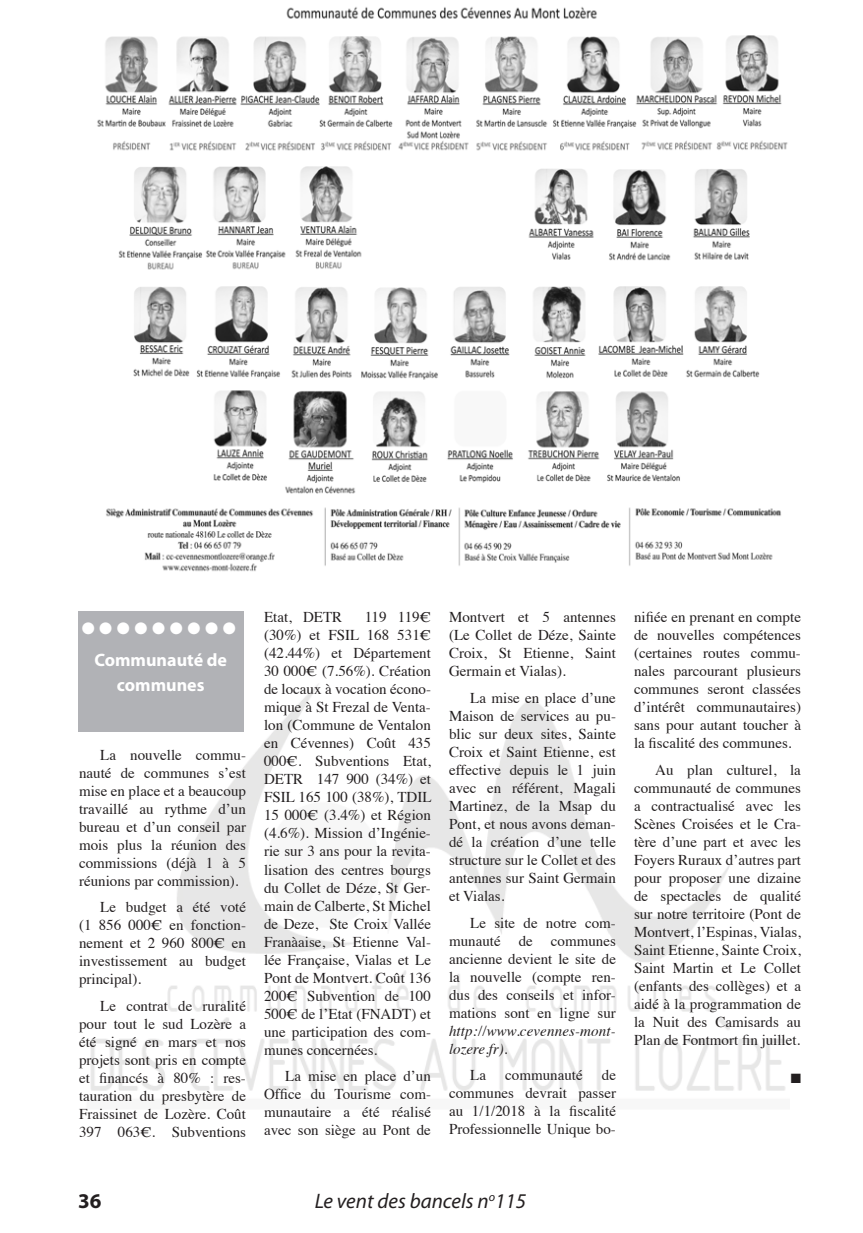
<style>
.page{position:relative;width:863px;height:1233px;background:#fff}
.page>*{position:absolute;margin:0;border:0;box-sizing:border-box;transform-origin:0 0}
.t1{font:italic 21px "Myriad Pro";color:#231f20}
.t2{font:700 21px "Myriad Pro";color:#231f20}
.t3{font:700 18px/25.2px "Myriad Pro";color:#fff;text-align:center}
.t4{font:16.5px "Zapf Dingbats ITC";color:#fff}
.t5{font:15px/18px "Times";color:#231f20;text-align:justify}
.t6{font:italic 15px/18px "Times";letter-spacing:.01em;color:#231f20}
.t7{font:13.5px "Zapf Dingbats ITC";color:#231f20}
</style>
<div class="page">
<img style="left:78px;top:657px;width:707px;height:434px">
<img style="left:97px;top:7px;width:691px;height:565px">
<div style="left:78px;top:611px;width:165px;height:120px;background:#b1b2b6"></div>
<p class="t4" style="left:82px;top:620px;width:156px">● ● ● ● ● ● ● ● ●</p>
<p class="t3" style="left:94px;top:646px;width:134px">Communauté de communes</p>
<p class="t5" style="left:79px;top:744px;width:168px;text-indent:21px">La nouvelle commu&shy;nauté de communes s’est mise en place et a beaucoup travaillé au rythme d’un bureau et d’un conseil par mois plus la réunion des commissions (déjà 1 à 5 réunions par commission).</p>
<p class="t5" style="left:79px;top:896px;width:168px;text-indent:21px">Le budget a été voté (1 856 000€ en fonction&shy;nement et 2 960 800€ en investissement au budget principal).</p>
<p class="t5" style="left:79px;top:995px;width:168px;text-indent:21px">Le contrat de ruralité pour tout le sud Lozère a été signé en mars et nos projets sont pris en compte et financés à 80% : res&shy;tauration du presbytère de Fraissinet de Lozère. Coût 397 063€. Subventions</p>
<p class="t5" style="left:264px;top:607px;width:169px;text-indent:101px">119 119€ (30%) et FSIL 168 531€ (42.44%) et Département 30 000€ (7.56%). Création de locaux à vocation écono&shy;mique à St Frezal de Venta&shy;lon (Commune de Ventalon en Cévennes) Coût 435<br>000€. Subventions Etat, DETR 147 900 (34%) et FSIL 165 100 (38%), TDIL 15 000€ (3.4%) et Région (4.6%). Mission d’Ingénie&shy;rie sur 3 ans pour la revita&shy;lisation des centres bourgs du Collet de Déze, St Ger&shy;main de Calberte, St Michel de Deze, Ste Croix Vallée Franàaise, St Etienne Val&shy;lée Française, Vialas et Le Pont de Montvert. Coût 136<br>200€ Subvention de 100<br>500€ de l’Etat (FNADT) et une participation des com&shy;munes concernées.</p>
<p class="t5" style="left:264px;top:1065px;width:168px;text-indent:21px">La mise en place d’un Office du Tourisme com&shy;munautaire a été réalisé avec son siège au Pont de</p>
<p class="t5" style="left:264px;top:607px;width:80px">Etat, DETR</p>
<p class="t5" style="left:449px;top:607px;width:168px">Montvert et 5 antennes (Le Collet de Déze, Sainte Croix, St Etienne, Saint Germain et Vialas).</p>
<p class="t5" style="left:449px;top:687px;width:168px;text-indent:21px">La mise en place d’une Maison de services au pu&shy;blic sur deux sites, Sainte Croix et Saint Etienne, est effective depuis le 1 juin avec en référent, Magali Martinez, de la Msap du Pont, et nous avons deman&shy;dé la création d’une telle structure sur le Collet et des antennes sur Saint Germain et Vialas.</p>
<p class="t5" style="left:449px;top:912px;width:168px;text-indent:21px">Le site de notre com&shy;munauté de communes ancienne devient le site de la nouvelle (compte ren&shy;dus des conseils et infor&shy;mations sont en ligne sur</p>
<p class="t6" style="left:449px;top:1020px;width:168px">http://www.cevennes-mont&shy;lozere.fr).</p>
<p class="t5" style="left:470px;top:1064px;width:17px">La</p>
<p class="t5" style="left:505px;top:1064px;width:79px">communauté</p>
<p class="t5" style="left:449px;top:1064px;width:168px;text-indent:153px">de communes devrait passer au 1/1/2018 à la fiscalité Professionnelle Unique bo-</p>
<p class="t5" style="left:634px;top:607px;width:168px">nifiée en prenant en compte de nouvelles compétences (certaines routes commu&shy;nales parcourant plusieurs communes seront classées d’intérêt communautaires) sans pour autant toucher à la fiscalité des communes.</p>
<p class="t5" style="left:634px;top:759px;width:168px;text-indent:21px">Au plan culturel, la communauté de communes a contractualisé avec les Scènes Croisées et le Cra&shy;tère d’une part et avec les Foyers Ruraux d’autres part pour proposer une dizaine de spectacles de qualité sur notre territoire (Pont de Montvert, l’Espinas, Vialas, Saint Etienne, Sainte Croix, Saint Martin et Le Collet (enfants des collèges) et a aidé à la programmation de la Nuit des Camisards au Plan de Fontmort fin juillet.</p>
<p class="t7" style="left:790px;top:1072px;width:12px">■</p>
<h1 class="t2" style="left:78px;top:1186px;width:25px">36</h1>
<h1 class="t1" style="left:315px;top:1187px;width:213px">Le vent des bancels n<sup>o</sup>115</h1>
</div>
